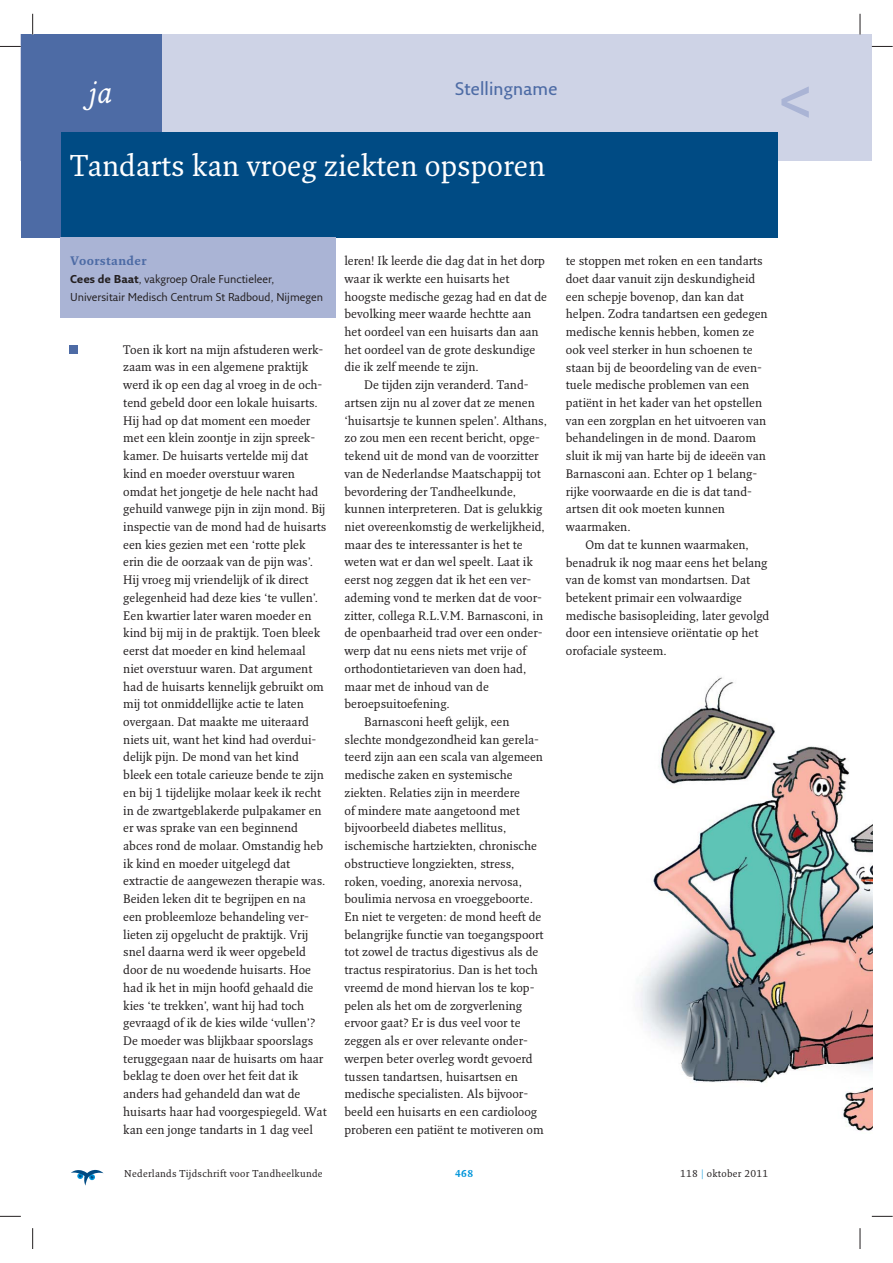
<style>
.page{position:relative;width:893px;height:1263px;background:#fff}
.page>*{position:absolute;margin:0;border:0;box-sizing:border-box;transform-origin:0 0}
.t1{font:29.25px "Fresco Plus Pro";color:#fff}
.t2{font:italic 29.25px "Fresco Plus Pro";color:#fff}
.t3{font:600 17.7px "Fresco Sans Plus Pro";letter-spacing:.005em;color:#4d6ba5}
.t4{font:12px/17.7px "Fresco Plus Pro";color:#231f20}
.t5{font:700 12px "Fresco Plus Pro";letter-spacing:.03em;color:#4d6ba5}
.t6{font:11.1px/17.7px "Fresco Sans Plus Pro";color:#231f20}
.t7{font:9.75px "Fresco Plus Pro";letter-spacing:.03em;color:#231f20}
.t8{font:700 9.75px "Fresco Plus Pro";color:#0095da}
.s1{font-weight:700}
.s2{color:#0095da}
</style>
<div class="page">
<svg style="left:71px;top:1170px;width:33px;height:16px"></svg>
<img style="left:639px;top:677px;width:233px;height:454px">
<div style="left:21px;top:35px;width:851px;height:126px;background:#ced3e6"></div>
<div style="left:60px;top:132px;width:717px;height:105px;background:#004b84"></div>
<div style="left:21px;top:123px;width:39px;height:114px;background:#4d6ba5"></div>
<div style="left:60px;top:237px;width:276px;height:81px;background:#aab4d5"></div>
<div style="left:21px;top:35px;width:141px;height:97px;background:#4d6ba5"></div>
<div style="left:69px;top:345px;width:9px;height:9px;background:#4d6ba5"></div>
<svg style="left:781px;top:87px;width:28px;height:31px"></svg>
<div style="left:779px;top:677px;width:93px;height:66px;background:#fff"></div>
<svg style="left:0;top:46px;width:21px;height:1px"></svg>
<svg style="left:872px;top:46px;width:21px;height:1px"></svg>
<svg style="left:0;top:1216px;width:21px;height:1px"></svg>
<svg style="left:872px;top:1216px;width:21px;height:1px"></svg>
<svg style="left:32px;top:14px;width:1px;height:21px"></svg>
<svg style="left:32px;top:1228px;width:1px;height:21px"></svg>
<svg style="left:860px;top:14px;width:1px;height:21px"></svg>
<svg style="left:860px;top:1228px;width:1px;height:21px"></svg>
<h1 class="t2" style="left:89px;top:76px;width:25px">ja</h1>
<h2 class="t3" style="left:455px;top:79px;width:104px">Stellingname</h2>
<h1 class="t1" style="left:70px;top:154px;width:477px">Tandarts kan vroeg ziekten opsporen</h1>
<p class="t5" style="left:70px;top:256px;width:78px">Voorstander</p>
<p class="t6" style="left:70px;top:271px;width:255px"><span class="s1">Cees de Baat</span>, vakgroep Orale Functieleer,<br>Universitair Medisch Centrum St Radboud, Nijmegen</p>
<p class="t4" style="left:123px;top:342px;width:205px">Toen ik kort na mijn afstuderen werk&shy;zaam was in een algemene praktijk werd ik op een dag al vroeg in de och&shy;tend gebeld door een lokale huisarts.<br>Hij had op dat moment een moeder met een klein zoontje in zijn spreek&shy;kamer. De huisarts vertelde mij dat kind en moeder overstuur waren omdat het jongetje de hele nacht had gehuild vanwege pijn in zijn mond. Bij inspectie van de mond had de huisarts een kies gezien met een ‘rotte plek erin die de oorzaak van de pijn was’.<br>Hij vroeg mij vriendelijk of ik direct gelegenheid had deze kies ‘te vullen’.<br>Een kwartier later waren moeder en kind bij mij in de praktijk. Toen bleek eerst dat moeder en kind helemaal niet overstuur waren. Dat argument had de huisarts kennelijk gebruikt om mij tot onmiddellijke actie te laten overgaan. Dat maakte me uiteraard niets uit, want het kind had overdui&shy;delijk pijn. De mond van het kind bleek een totale carieuze bende te zijn en bij 1 tijdelijke molaar keek ik recht in de zwartgeblakerde pulpakamer en er was sprake van een beginnend abces rond de molaar. Omstandig heb ik kind en moeder uitgelegd dat extractie de aangewezen therapie was.<br>Beiden leken dit te begrijpen en na een probleemloze behandeling ver&shy;lieten zij opgelucht de praktijk. Vrij snel daarna werd ik weer opgebeld door de nu woedende huisarts. Hoe had ik het in mijn hoofd gehaald die kies ‘te trekken’, want hij had toch gevraagd of ik de kies wilde ‘vullen’?<br>De moeder was blijkbaar spoorslags teruggegaan naar de huisarts om haar beklag te doen over het feit dat ik anders had gehandeld dan wat de huisarts haar had voorgespiegeld. Wat kan een jonge tandarts in 1 dag veel</p>
<p class="t4" style="left:344px;top:253px;width:202px">leren! Ik leerde die dag dat in het dorp</p>
<p class="t4" style="left:344px;top:271px;width:166px">waar ik werkte een huisarts het</p>
<p class="t4" style="left:344px;top:289px;width:204px">hoogste medische gezag had en dat de</p>
<p class="t4" style="left:344px;top:306px;width:188px">bevolking meer waarde hechtte aan</p>
<p class="t4" style="left:344px;top:324px;width:195px">het oordeel van een huisarts dan aan</p>
<p class="t4" style="left:344px;top:342px;width:192px">het oordeel van de grote deskundige</p>
<p class="t4" style="left:344px;top:360px;width:136px">die ik zelf meende te zijn.</p>
<p class="t4" style="left:364px;top:377px;width:166px">De tijden zijn veranderd. Tand-</p>
<p class="t4" style="left:344px;top:395px;width:192px">artsen zijn nu al zover dat ze menen</p>
<p class="t4" style="left:344px;top:413px;width:204px">‘huisartsje te kunnen spelen’. Althans,</p>
<p class="t4" style="left:344px;top:430px;width:197px">zo zou men een recent bericht, opge-</p>
<p class="t4" style="left:344px;top:448px;width:196px">tekend uit de mond van de voorzitter</p>
<p class="t4" style="left:344px;top:466px;width:198px">van de Nederlandse Maatschappij tot</p>
<p class="t4" style="left:344px;top:484px;width:173px">bevordering der Tandheelkunde,</p>
<p class="t4" style="left:344px;top:501px;width:199px">kunnen interpreteren. Dat is gelukkig</p>
<p class="t4" style="left:344px;top:519px;width:202px">niet overeenkomstig de werkelijkheid,</p>
<p class="t4" style="left:344px;top:537px;width:180px">maar des te interessanter is het te</p>
<p class="t4" style="left:344px;top:555px;width:190px">weten wat er dan wel speelt. Laat ik</p>
<p class="t4" style="left:344px;top:572px;width:188px">eerst nog zeggen dat ik het een ver-</p>
<p class="t4" style="left:344px;top:590px;width:199px">ademing vond te merken dat de voor-</p>
<p class="t4" style="left:344px;top:608px;width:200px">zitter, collega R.L.V.M. Barnasconi, in</p>
<p class="t4" style="left:344px;top:625px;width:200px">de openbaarheid trad over een onder-</p>
<p class="t4" style="left:344px;top:643px;width:183px">werp dat nu eens niets met vrije of</p>
<p class="t4" style="left:344px;top:661px;width:183px">orthodontietarieven van doen had,</p>
<p class="t4" style="left:344px;top:679px;width:146px">maar met de inhoud van de</p>
<p class="t4" style="left:344px;top:696px;width:107px">beroepsuitoefening.</p>
<p class="t4" style="left:364px;top:714px;width:147px">Barnasconi heeft gelijk, een</p>
<p class="t4" style="left:344px;top:732px;width:196px">slechte mondgezondheid kan gerela-</p>
<p class="t4" style="left:344px;top:750px;width:200px">teerd zijn aan een scala van algemeen</p>
<p class="t4" style="left:344px;top:767px;width:169px">medische zaken en systemische</p>
<p class="t4" style="left:344px;top:785px;width:177px">ziekten. Relaties zijn in meerdere</p>
<p class="t4" style="left:344px;top:803px;width:177px">of mindere mate aangetoond met</p>
<p class="t4" style="left:344px;top:820px;width:163px">bijvoorbeeld diabetes mellitus,</p>
<p class="t4" style="left:344px;top:838px;width:194px">ischemische hartziekten, chronische</p>
<p class="t4" style="left:344px;top:856px;width:172px">obstructieve longziekten, stress,</p>
<p class="t4" style="left:344px;top:874px;width:179px">roken, voeding, anorexia nervosa,</p>
<p class="t4" style="left:344px;top:891px;width:190px">boulimia nervosa en vroeggeboorte.</p>
<p class="t4" style="left:344px;top:909px;width:198px">En niet te vergeten: de mond heeft de</p>
<p class="t4" style="left:344px;top:927px;width:200px">belangrijke functie van toegangspoort</p>
<p class="t4" style="left:344px;top:945px;width:195px">tot zowel de tractus digestivus als de</p>
<p class="t4" style="left:344px;top:962px;width:195px">tractus respiratorius. Dan is het toch</p>
<p class="t4" style="left:344px;top:980px;width:191px">vreemd de mond hiervan los te kop-</p>
<p class="t4" style="left:344px;top:998px;width:179px">pelen als het om de zorgverlening</p>
<p class="t4" style="left:344px;top:1015px;width:177px">ervoor gaat? Er is dus veel voor te</p>
<p class="t4" style="left:344px;top:1033px;width:185px">zeggen als er over relevante onder-</p>
<p class="t4" style="left:344px;top:1051px;width:190px">werpen beter overleg wordt gevoerd</p>
<p class="t4" style="left:344px;top:1069px;width:175px">tussen tandartsen, huisartsen en</p>
<p class="t4" style="left:344px;top:1086px;width:185px">medische specialisten. Als bijvoor-</p>
<p class="t4" style="left:344px;top:1104px;width:194px">beeld een huisarts en een cardioloog</p>
<p class="t4" style="left:344px;top:1122px;width:201px">proberen een patiënt te motiveren om</p>
<p class="t4" style="left:566px;top:253px;width:198px">te stoppen met roken en een tandarts</p>
<p class="t4" style="left:566px;top:271px;width:191px">doet daar vanuit zijn deskundigheid</p>
<p class="t4" style="left:566px;top:289px;width:180px">een schepje bovenop, dan kan dat</p>
<p class="t4" style="left:566px;top:306px;width:203px">helpen. Zodra tandartsen een gedegen</p>
<p class="t4" style="left:566px;top:324px;width:190px">medische kennis hebben, komen ze</p>
<p class="t4" style="left:566px;top:342px;width:188px">ook veel sterker in hun schoenen te</p>
<p class="t4" style="left:566px;top:360px;width:198px">staan bij de beoordeling van de even-</p>
<p class="t4" style="left:566px;top:377px;width:185px">tuele medische problemen van een</p>
<p class="t4" style="left:566px;top:395px;width:198px">patiënt in het kader van het opstellen</p>
<p class="t4" style="left:566px;top:413px;width:202px">van een zorgplan en het uitvoeren van</p>
<p class="t4" style="left:566px;top:430px;width:192px">behandelingen in de mond. Daarom</p>
<p class="t4" style="left:566px;top:448px;width:202px">sluit ik mij van harte bij de ideeën van</p>
<p class="t4" style="left:566px;top:466px;width:193px">Barnasconi aan. Echter op 1 belang-</p>
<p class="t4" style="left:566px;top:484px;width:188px">rijke voorwaarde en die is dat tand-</p>
<p class="t4" style="left:566px;top:501px;width:161px">artsen dit ook moeten kunnen</p>
<p class="t4" style="left:566px;top:519px;width:66px">waarmaken.</p>
<p class="t4" style="left:585px;top:537px;width:165px">Om dat te kunnen waarmaken,</p>
<p class="t4" style="left:566px;top:555px;width:203px">benadruk ik nog maar eens het belang</p>
<p class="t4" style="left:566px;top:572px;width:186px">van de komst van mondartsen. Dat</p>
<p class="t4" style="left:566px;top:590px;width:178px">betekent primair een volwaardige</p>
<p class="t4" style="left:566px;top:608px;width:205px">medische basisopleiding, later gevolgd</p>
<p class="t4" style="left:566px;top:625px;width:194px">door een intensieve oriëntatie op het</p>
<p class="t4" style="left:566px;top:643px;width:102px">orofaciale systeem.</p>
<p class="t7" style="left:124px;top:1170px;width:200px">Nederlands Tijdschrift voor Tandheelkunde</p>
<p class="t8" style="left:455px;top:1170px;width:19px">468</p>
<p class="t7" style="left:680px;top:1170px;width:90px">118 <span class="s2">|</span> oktober 2011</p>
</div>
